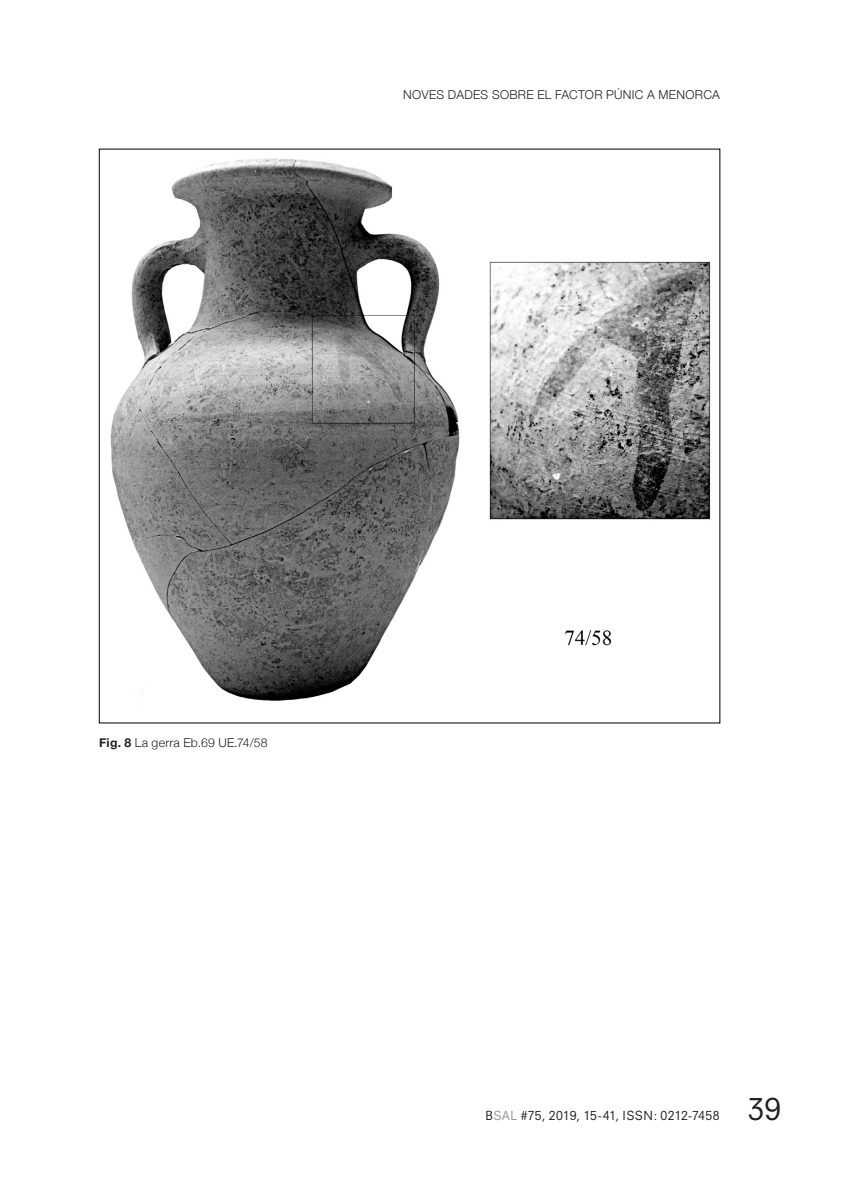
<style>
.page{position:relative;width:844px;height:1191px;background:#fff}
.page>*{position:absolute;margin:0;border:0;box-sizing:border-box;transform-origin:0 0}
.t1{font:29.75px "Neuzeit S";color:#231f20}
.peu_de_pàg{font:300 12.25px "Helvetica Neue";letter-spacing:.025em;color:#231f20}
.t2{font:12.25px "Neuzeit S";letter-spacing:.025em;color:#231f20}
.s1{font-weight:700}
.s2{color:#939598}
</style>
<div class="page">
<img style="left:110px;top:158px;width:601px;height:543px">
<p class="peu_de_pàg" style="left:403px;top:85px;width:318px">NOVES DADES SOBRE EL FACTOR PÚNIC A MENORCA</p>
<p class="peu_de_pàg" style="left:99px;top:733px;width:170px"><span class="s1">Fig. 8</span> La gerra Eb.69 UE.74/58</p>
<p class="t2" style="left:485px;top:1107px;width:236px">B<span class="s2">SAL</span> #75, 2019, 15-41, ISSN: 0212-7458</p>
<h1 class="t1" style="left:747px;top:1090px;width:35px">39</h1>
</div>
